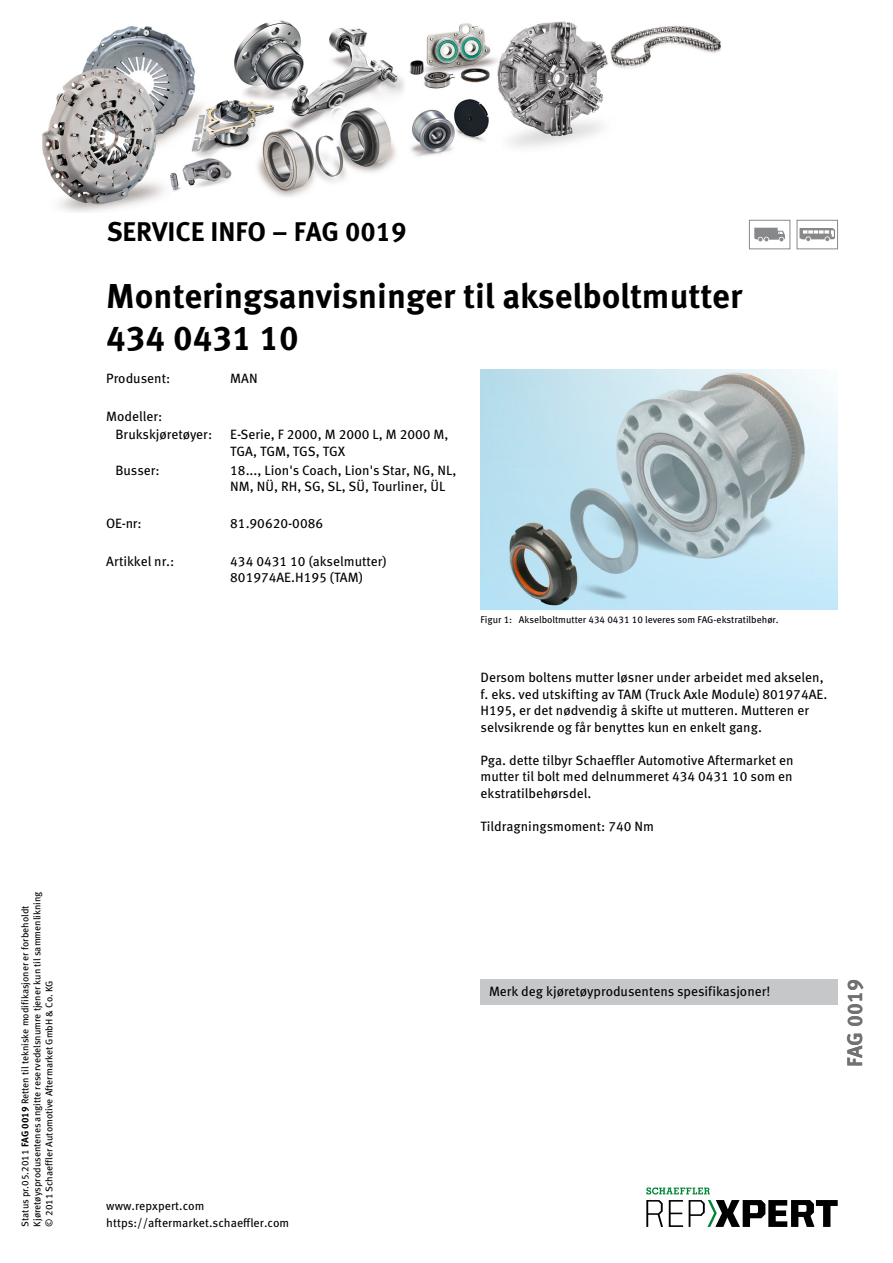
<style>
.page{position:relative;width:893px;height:1263px;background:#fff}
.page>*{position:absolute;margin:0;border:0;box-sizing:border-box;transform-origin:0 0}
.t1{font:700 34.5px/41.4px "Meta Pro";color:#000}
.t2{font:700 27px "Meta Pro";color:#000}
.t3{font:700 21px "Meta Pro";color:#707172}
.t4{font:13.5px/16.5px "Meta Pro";color:#000}
.t5{font:12px/16.5px "Meta Pro";color:#000}
.t6{font:9.75px/12px "Meta Pro";color:#000}
.s1{font-weight:700}
</style>
<div class="page">
<img style="left:480px;top:369px;width:357px;height:240px">
<div style="left:480px;top:980px;width:358px;height:25px;background:#c6c7c8"></div>
<div style="left:749px;top:220px;width:41px;height:29px;border:1px solid #87888a"></div>
<svg style="left:754px;top:228px;width:31px;height:13px"></svg>
<div style="left:797px;top:220px;width:41px;height:29px;border:1px solid #87888a"></div>
<svg style="left:799px;top:228px;width:36px;height:13px"></svg>
<img style="left:42px;top:20px;width:679px;height:192px">
<svg style="left:646px;top:1200px;width:17px;height:27px"></svg>
<svg style="left:669px;top:1200px;width:14px;height:27px"></svg>
<svg style="left:689px;top:1200px;width:149px;height:27px"></svg>
<svg style="left:646px;top:1187px;width:64px;height:7px"></svg>
<p class="t6" style="left:19px;top:1226px;width:337px;rotate:-90deg">Status pr.05.2011 <span class="s1">FAG 0019</span> Retten til tekniske modifikasjoner er forbeholdt<br>Kjøretøysprodusentenes angitte reservedelsnumre tjener kun til sammenlikning © 2011 Schaeffler Automotive Aftermarket GmbH &amp; Co. KG</p>
<h2 class="t2" style="left:107px;top:210px;width:301px">SERVICE INFO – FAG 0019</h2>
<h1 class="t1" style="left:106px;top:273px;width:638px">Monteringsanvisninger til akselboltmutter<br>434 0431 10</h1>
<p class="t4" style="left:106px;top:369px;width:66px">Produsent:</p>
<p class="t4" style="left:230px;top:369px;width:29px">MAN</p>
<p class="t4" style="left:115px;top:406px;width:98px;line-height:18.8px;text-indent:-9px">Modeller:<br>Brukskjøretøyer:</p>
<p class="t4" style="left:230px;top:426px;width:220px">E-Serie, F 2000, M 2000 L, M 2000 M,<br>TGA, TGM, TGS, TGX</p>
<p class="t4" style="left:115px;top:461px;width:46px">Busser:</p>
<p class="t4" style="left:230px;top:461px;width:228px">18..., Lion's Coach, Lion's Star, NG, NL,<br>NM, NÜ, RH, SG, SL, SÜ, Tourliner, ÜL</p>
<p class="t4" style="left:106px;top:515px;width:37px">OE-nr:</p>
<p class="t4" style="left:230px;top:515px;width:94px">81.90620-0086</p>
<p class="t4" style="left:106px;top:552px;width:70px">Artikkel nr.:</p>
<p class="t4" style="left:230px;top:552px;width:158px">434 0431 10 (akselmutter)<br>801974AE.H195 (TAM)</p>
<p class="t6" style="left:480px;top:613px;width:300px">Figur 1: Akselboltmutter 434 0431 10 leveres som FAG-ekstratilbehør.</p>
<p class="t4" style="left:480px;top:668px;width:348px">Dersom boltens mutter løsner under arbeidet med akselen, f. eks. ved utskifting av TAM (Truck Axle Module) 801974AE.<br>H195, er det nødvendig å skifte ut mutteren. Mutteren er selvsikrende og får benyttes kun en enkelt gang.</p>
<p class="t4" style="left:480px;top:751px;width:315px;text-align:justify">Pga. dette tilbyr Schaeffler Automotive Aftermarket en mutter til bolt med delnummeret 434 0431 10 som en ekstratilbehørsdel.</p>
<p class="t4" style="left:480px;top:817px;width:175px">Tildragningsmoment: 740 Nm</p>
<p class="t5" style="left:106px;top:1197px;width:184px">www.repxpert.com https://aftermarket.schaeffler.com</p>
<p class="t4" style="left:489px;top:982px;width:283px">Merk deg kjøretøyprodusentens spesifikasjoner!</p>
<h3 class="t3" style="left:838px;top:1067px;width:89px;rotate:-90deg">FAG 0019</h3>
</div>
